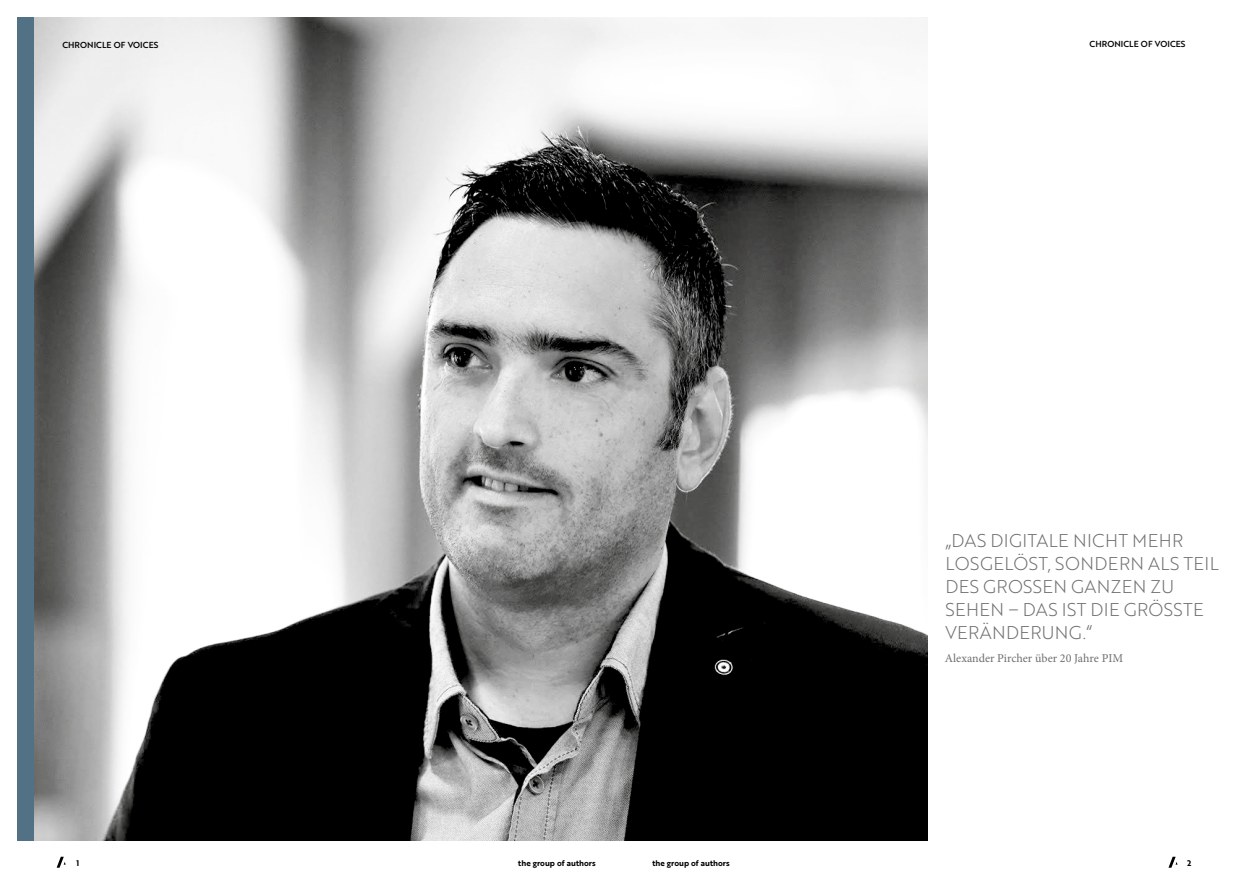
<style>
.page{position:relative;width:1248px;height:893px;background:#fff}
.page>*{position:absolute;margin:0;border:0;box-sizing:border-box;transform-origin:0 0}
.t1{font:18px/23px "Brother 1816 Light";letter-spacing:.02em;color:#706f6f}
.t2{font:12px "Minion Pro";color:#706f6f}
.t3{font:8.5px "Brother 1816 Medium";letter-spacing:.01em;color:#000}
.t4{font:8px "Brother 1816 Bold";color:#000}
</style>
<div class="page">
<img style="left:33px;top:17px;width:894px;height:823px">
<div style="left:17px;top:17px;width:16px;height:823px;background:#537185"></div>
<svg style="left:57px;top:857px;width:9px;height:11px"></svg>
<svg style="left:1168px;top:857px;width:9px;height:11px"></svg>
<p class="t3" style="left:62px;top:39px;width:97px">CHRONICLE OF VOICES</p>
<p class="t3" style="left:1089px;top:37px;width:97px">CHRONICLE OF VOICES</p>
<p class="t1" style="left:945px;top:528px;width:275px">„DAS DIGITALE NICHT MEHR<br>LOSGELÖST, SONDERN ALS TEIL<br>DES GROSSEN GANZEN ZU<br>SEHEN – DAS IST DIE GRÖSSTE<br>VERÄNDERUNG.“</p>
<p class="t2" style="left:944px;top:650px;width:180px">Alexander Pircher über 20 Jahre PIM</p>
<p class="t4" style="left:77px;top:857px;width:4px">1</p>
<p class="t4" style="left:518px;top:857px;width:79px">the group of authors</p>
<p class="t4" style="left:652px;top:857px;width:79px">the group of authors</p>
<p class="t4" style="left:1186px;top:857px;width:6px">2</p>
</div>
